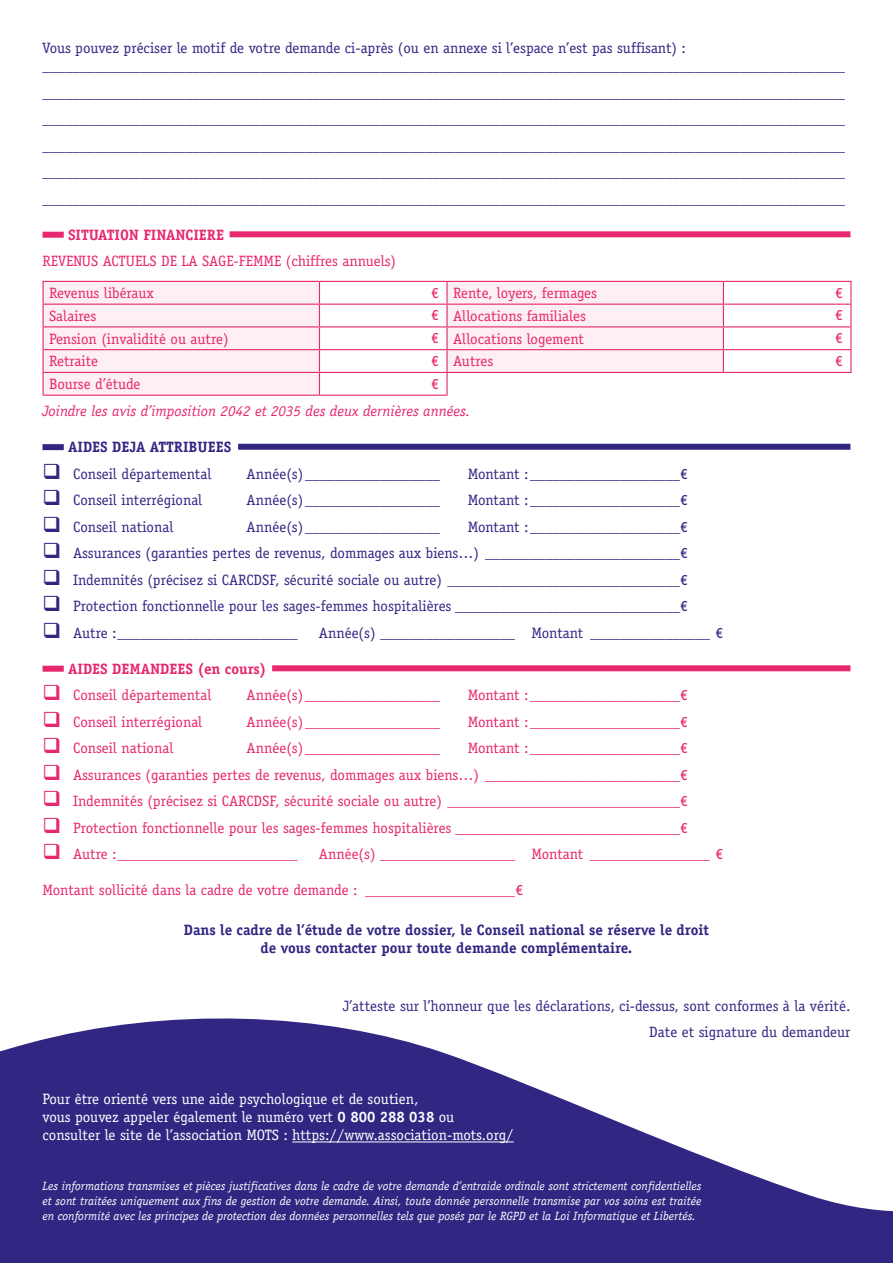
<style>
.page{position:relative;width:893px;height:1263px;background:#fff}
.page>*{position:absolute;margin:0;border:0;box-sizing:border-box;transform-origin:0 0}
.t1{font:15px/26.5px "Officina Serif";color:#312783}
.t2{font:15px/31.8px "Officina Serif";color:#e7276f}
.t3{font:15px/18px "Officina Serif";color:#fff}
.t4{font:700 15px/18px "Officina Serif";color:#312783;text-align:center}
.t5{font:italic 15px "Officina Serif";color:#e7276f}
.t6{font:700 15px "Officina Serif";color:#e7276f}
.t7{font:15px "Abadi MT Condensed";color:#e7276f}
.t8{font:italic 12px/15px "Officina Serif";color:#fff;text-align:justify}
.s1{font-family:"Abadi MT Condensed"}
.s2{font-weight:700}
</style>
<div class="page">
<svg style="left:0;top:1018px;width:893px;height:245px;fill:#312783"></svg>
<div style="left:43px;top:232px;width:21px;height:6px;background:#e7276f"></div>
<div style="left:230px;top:231px;width:620px;height:6px;background:#e7276f"></div>
<div style="left:43px;top:444px;width:21px;height:6px;background:#312783"></div>
<div style="left:238px;top:444px;width:612px;height:6px;background:#312783"></div>
<div style="left:43px;top:666px;width:21px;height:6px;background:#e7276f"></div>
<div style="left:272px;top:665px;width:578px;height:6px;background:#e7276f"></div>
<svg style="left:44px;top:282px;width:679px;height:113px;fill:#fdeff2"></svg>
<hr style="left:43px;top:281px;width:276px;height:1px;background:#e7276f">
<hr style="left:319px;top:281px;width:128px;height:1px;background:#e7276f">
<hr style="left:447px;top:281px;width:276px;height:1px;background:#e7276f">
<hr style="left:446px;top:282px;width:2px;height:22px;background:#e7276f">
<hr style="left:723px;top:281px;width:129px;height:1px;background:#e7276f">
<hr style="left:850px;top:282px;width:2px;height:22px;background:#e7276f">
<hr style="left:43px;top:304px;width:276px;height:1px;background:#e7276f">
<hr style="left:319px;top:304px;width:128px;height:1px;background:#e7276f">
<hr style="left:447px;top:304px;width:276px;height:1px;background:#e7276f">
<hr style="left:446px;top:305px;width:2px;height:21px;background:#e7276f">
<hr style="left:723px;top:304px;width:129px;height:1px;background:#e7276f">
<hr style="left:850px;top:305px;width:2px;height:21px;background:#e7276f">
<hr style="left:43px;top:326px;width:276px;height:1px;background:#e7276f">
<hr style="left:319px;top:326px;width:128px;height:1px;background:#e7276f">
<hr style="left:447px;top:326px;width:276px;height:1px;background:#e7276f">
<hr style="left:446px;top:327px;width:2px;height:22px;background:#e7276f">
<hr style="left:723px;top:326px;width:129px;height:1px;background:#e7276f">
<hr style="left:850px;top:327px;width:2px;height:22px;background:#e7276f">
<hr style="left:43px;top:349px;width:276px;height:1px;background:#e7276f">
<hr style="left:319px;top:349px;width:128px;height:1px;background:#e7276f">
<hr style="left:447px;top:349px;width:276px;height:1px;background:#e7276f">
<hr style="left:446px;top:350px;width:2px;height:22px;background:#e7276f">
<hr style="left:723px;top:349px;width:129px;height:1px;background:#e7276f">
<svg style="left:723px;top:282px;width:1px;height:90px"></svg>
<hr style="left:850px;top:350px;width:2px;height:22px;background:#e7276f">
<hr style="left:43px;top:372px;width:276px;height:1px;background:#e7276f">
<svg style="left:43px;top:282px;width:1px;height:113px"></svg>
<hr style="left:319px;top:372px;width:128px;height:1px;background:#e7276f">
<svg style="left:319px;top:282px;width:1px;height:113px"></svg>
<hr style="left:447px;top:372px;width:276px;height:1px;background:#e7276f">
<hr style="left:446px;top:373px;width:2px;height:22px;background:#e7276f">
<hr style="left:723px;top:372px;width:129px;height:1px;background:#e7276f">
<hr style="left:43px;top:395px;width:276px;height:1px;background:#e7276f">
<hr style="left:319px;top:395px;width:129px;height:1px;background:#e7276f">
<hr style="left:292px;top:1141px;width:222px;height:1px;background:#fff">
<p class="t1" style="left:43px;top:39px;width:804px;line-height:18px">Vous pouvez préciser le motif de votre demande ci-après (ou en annexe si l’espace n’est pas suffisant) : ___________________________________________________________________________________________________________</p>
<p class="t1" style="left:43px;top:79px;width:804px;text-align:justify">___________________________________________________________________________________________________________ ___________________________________________________________________________________________________________ ___________________________________________________________________________________________________________ ___________________________________________________________________________________________________________ ___________________________________________________________________________________________________________</p>
<p class="t6" style="left:68px;top:225px;width:158px">SITUATION FINANCIERE</p>
<p class="t2" style="left:49px;top:245px;width:348px;text-indent:-7px">REVENUS ACTUELS DE LA SAGE-FEMME (chiffres annuels)<br>Revenus libéraux</p>
<p class="t2" style="left:431px;top:277px;width:167px"><span class="s1">€</span> Rente, loyers, fermages</p>
<p class="t7" style="left:835px;top:284px;width:9px">€</p>
<p class="t2" style="left:49px;top:300px;width:49px">Salaires</p>
<p class="t2" style="left:431px;top:300px;width:156px"><span class="s1">€</span> Allocations familiales</p>
<p class="t7" style="left:835px;top:307px;width:9px">€</p>
<p class="t2" style="left:49px;top:323px;width:181px">Pension (invalidité ou autre)</p>
<p class="t2" style="left:431px;top:323px;width:154px"><span class="s1">€</span> Allocations logement</p>
<p class="t7" style="left:835px;top:330px;width:9px">€</p>
<p class="t2" style="left:49px;top:345px;width:51px">Retraite</p>
<p class="t2" style="left:431px;top:345px;width:63px"><span class="s1">€</span> Autres</p>
<p class="t7" style="left:835px;top:353px;width:9px">€</p>
<p class="t2" style="left:49px;top:368px;width:93px">Bourse d’étude</p>
<p class="t7" style="left:431px;top:375px;width:9px">€</p>
<p class="t5" style="left:43px;top:403px;width:429px">Joindre les avis d’imposition 2042 et 2035 des deux dernières années.</p>
<p class="t4" style="left:68px;top:438px;width:165px">AIDES DEJA ATTRIBUEES</p>
<p class="t1" style="left:43px;top:460px;width:171px">❑ Conseil départemental</p>
<p class="t1" style="left:247px;top:460px;width:195px">Année(s)__________________</p>
<p class="t1" style="left:468px;top:460px;width:221px">Montant :____________________<span class="s1">€</span></p>
<p class="t1" style="left:43px;top:487px;width:161px">❑ Conseil interrégional</p>
<p class="t1" style="left:247px;top:487px;width:195px">Année(s)__________________</p>
<p class="t1" style="left:468px;top:487px;width:221px">Montant :____________________<span class="s1">€</span></p>
<p class="t1" style="left:43px;top:513px;width:133px">❑ Conseil national</p>
<p class="t1" style="left:247px;top:513px;width:195px">Année(s)__________________</p>
<p class="t1" style="left:468px;top:513px;width:221px">Montant :____________________<span class="s1">€</span></p>
<p class="t1" style="left:43px;top:540px;width:646px">❑ Assurances (garanties pertes de revenus, dommages aux biens…) __________________________<span class="s1">€</span></p>
<p class="t1" style="left:43px;top:566px;width:646px">❑ Indemnités (précisez si CARCDSF, sécurité sociale ou autre) _______________________________<span class="s1">€</span></p>
<p class="t1" style="left:43px;top:593px;width:646px">❑ Protection fonctionnelle pour les sages-femmes hospitalières ______________________________<span class="s1">€</span></p>
<p class="t1" style="left:43px;top:619px;width:256px">❑ Autre :________________________</p>
<p class="t1" style="left:319px;top:619px;width:405px">Année(s) __________________ Montant ________________ <span class="s1">€</span></p>
<p class="t6" style="left:68px;top:659px;width:200px">AIDES DEMANDEES (en cours)</p>
<p class="t2" style="left:43px;top:679px;width:171px">❑ Conseil départemental</p>
<p class="t2" style="left:247px;top:679px;width:195px">Année(s)__________________</p>
<p class="t2" style="left:468px;top:679px;width:221px">Montant :____________________<span class="s1">€</span></p>
<p class="t2" style="left:43px;top:706px;width:161px">❑ Conseil interrégional</p>
<p class="t2" style="left:247px;top:706px;width:195px">Année(s)__________________</p>
<p class="t2" style="left:468px;top:706px;width:221px">Montant :____________________<span class="s1">€</span></p>
<p class="t2" style="left:43px;top:732px;width:133px">❑ Conseil national</p>
<p class="t2" style="left:247px;top:732px;width:195px">Année(s)__________________</p>
<p class="t2" style="left:468px;top:732px;width:221px">Montant :____________________<span class="s1">€</span></p>
<p class="t2" style="left:43px;top:759px;width:646px">❑ Assurances (garanties pertes de revenus, dommages aux biens…) __________________________<span class="s1">€</span></p>
<p class="t2" style="left:43px;top:785px;width:646px">❑ Indemnités (précisez si CARCDSF, sécurité sociale ou autre) _______________________________<span class="s1">€</span></p>
<p class="t2" style="left:43px;top:812px;width:646px">❑ Protection fonctionnelle pour les sages-femmes hospitalières ______________________________<span class="s1">€</span></p>
<p class="t2" style="left:43px;top:838px;width:256px">❑ Autre :________________________</p>
<p class="t2" style="left:319px;top:838px;width:405px">Année(s) __________________ Montant ________________ <span class="s1">€</span></p>
<p class="t2" style="left:43px;top:874px;width:482px">Montant sollicité dans la cadre de votre demande : ____________________<span class="s1">€</span></p>
<p class="t4" style="left:184px;top:920px;width:527px">Dans le cadre de l’étude de votre dossier, le Conseil national se réserve le droit de vous contacter pour toute demande complémentaire.</p>
<p class="t1" style="left:343px;top:992px;width:509px;text-align:right">J’atteste sur l’honneur que les déclarations, ci-dessus, sont conformes à la vérité.<br>Date et signature du demandeur</p>
<p class="t3" style="left:43px;top:1090px;width:473px">Pour être orienté vers une aide psychologique et de soutien,<br>vous pouvez appeler également le numéro vert <span class="s2">0 800 288 038</span> ou consulter le site de l’association MOTS : https://www.association-mots.org/</p>
<p class="t8" style="left:43px;top:1179px;width:661px">Les informations transmises et pièces justificatives dans le cadre de votre demande d’entraide ordinale sont strictement confidentielles et sont traitées uniquement aux fins de gestion de votre demande. Ainsi, toute donnée personnelle transmise par vos soins est traitée en conformité avec les principes de protection des données personnelles tels que posés par le RGPD et la Loi Informatique et Libertés.</p>
</div>
